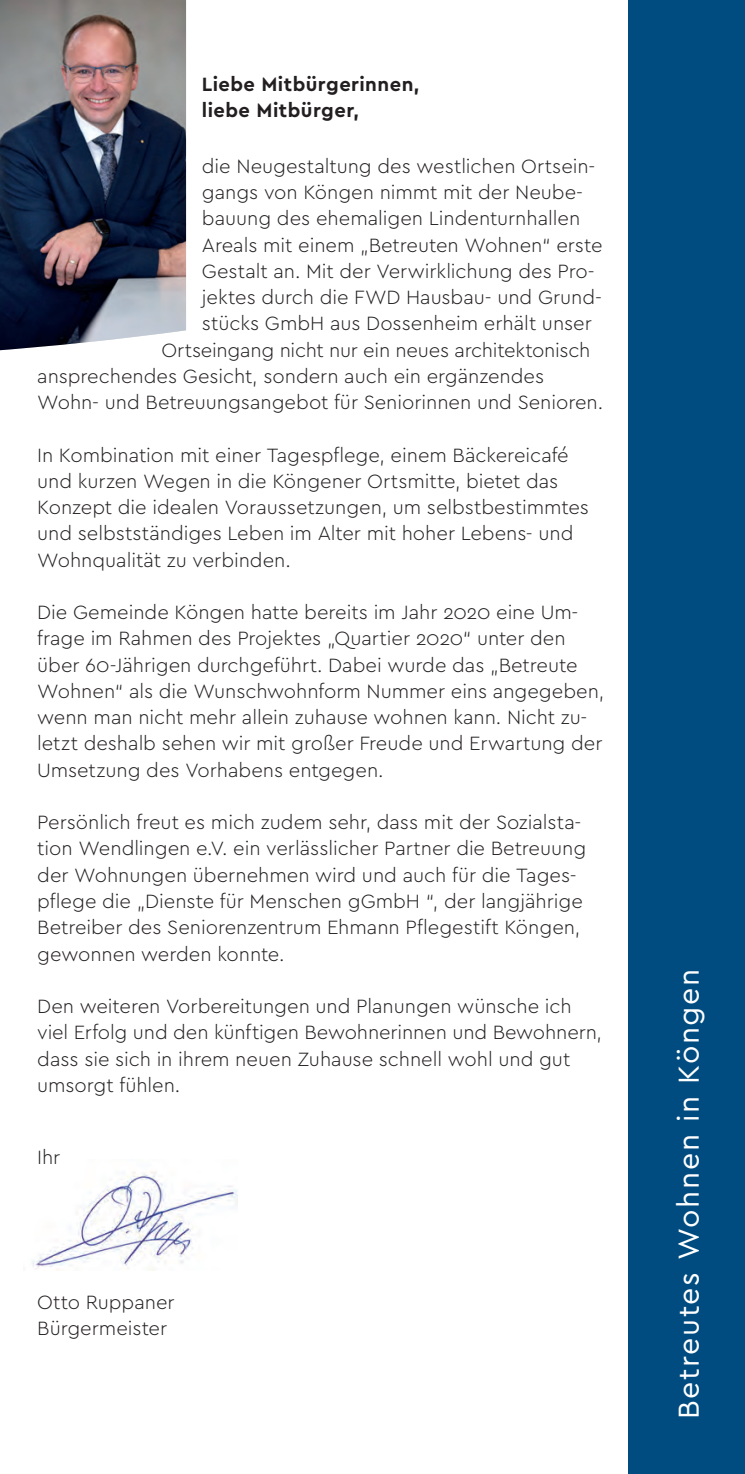
<style>
.page{position:relative;width:745px;height:1474px;background:#fff}
.page>*{position:absolute;margin:0;border:0;box-sizing:border-box;transform-origin:0 0}
.t1{font:30.1px "Cera PRO";letter-spacing:.055em;color:#fff}
.t2{font:300 20.12px/26.2px "Cera PRO";letter-spacing:-.005em;color:#231f20}
.t3{font:700 20.12px/26.2px "Cera PRO";letter-spacing:.02em;color:#231f20}
</style>
<div class="page">
<div style="left:628px;top:0;width:116px;height:1473px;background:#004c80"></div>
<img style="left:0;top:0;width:186px;height:351px">
<img style="left:32px;top:1171px;width:205px;height:99px">
<p class="t3" style="left:202px;top:70px;width:219px">Liebe Mitbürgerinnen, liebe Mitbürger,</p>
<p class="t2" style="left:202px;top:152px;width:394px">die Neugestaltung des westlichen Ortsein-</p>
<p class="t2" style="left:202px;top:178px;width:382px">gangs von Köngen nimmt mit der Neube-</p>
<p class="t2" style="left:202px;top:205px;width:379px">bauung des ehemaligen Lindenturnhallen</p>
<p class="t2" style="left:202px;top:231px;width:402px">Areals mit einem „Betreuten Wohnen“ erste</p>
<p class="t2" style="left:202px;top:257px;width:394px">Gestalt an. Mit der Verwirklichung des Pro-</p>
<p class="t2" style="left:202px;top:283px;width:401px">jektes durch die FWD Hausbau- und Grund-</p>
<p class="t2" style="left:202px;top:309px;width:391px">stücks GmbH aus Dossenheim erhält unser</p>
<p class="t2" style="left:161px;top:336px;width:430px">Ortseingang nicht nur ein neues architektonisch</p>
<p class="t2" style="left:37px;top:362px;width:508px">ansprechendes Gesicht, sondern auch ein ergänzendes</p>
<p class="t2" style="left:37px;top:388px;width:567px">Wohn- und Betreuungsangebot für Seniorinnen und Senioren.</p>
<p class="t2" style="left:37px;top:441px;width:553px">In Kombination mit einer Tagespflege, einem Bäckereicafé und kurzen Wegen in die Köngener Ortsmitte, bietet das Konzept die idealen Voraussetzungen, um selbstbestimmtes und selbstständiges Leben im Alter mit hoher Lebens- und Wohnqualität zu verbinden.</p>
<p class="t2" style="left:37px;top:598px;width:568px">Die Gemeinde Köngen hatte bereits im Jahr 2020 eine Um&shy;frage im Rahmen des Projektes „Quartier 2020“ unter den über 60-Jährigen durchgeführt. Dabei wurde das „Betreute Wohnen“ als die Wunschwohnform Nummer eins angegeben, wenn man nicht mehr allein zuhause wohnen kann. Nicht zu&shy;letzt deshalb sehen wir mit großer Freude und Erwartung der Umsetzung des Vorhabens entgegen.</p>
<p class="t2" style="left:37px;top:808px;width:550px">Persönlich freut es mich zudem sehr, dass mit der Sozialsta&shy;tion Wendlingen e.V. ein verlässlicher Partner die Betreuung der Wohnungen übernehmen wird und auch für die Tages&shy;pflege die „Dienste für Menschen gGmbH “, der langjährige Betreiber des Seniorenzentrum Ehmann Pflegestift Köngen, gewonnen werden konnte.</p>
<p class="t2" style="left:37px;top:992px;width:566px">Den weiteren Vorbereitungen und Planungen wünsche ich viel Erfolg und den künftigen Bewohnerinnen und Bewohnern, dass sie sich in ihrem neuen Zuhause schnell wohl und gut umsorgt fühlen.</p>
<p class="t2" style="left:37px;top:1143px;width:25px">Ihr</p>
<p class="t2" style="left:37px;top:1288px;width:139px">Otto Ruppaner<br>Bürgermeister</p>
<h1 class="t1" style="left:668px;top:1419px;width:452px;rotate:-90deg">Betreutes Wohnen in Köngen</h1>
</div>
